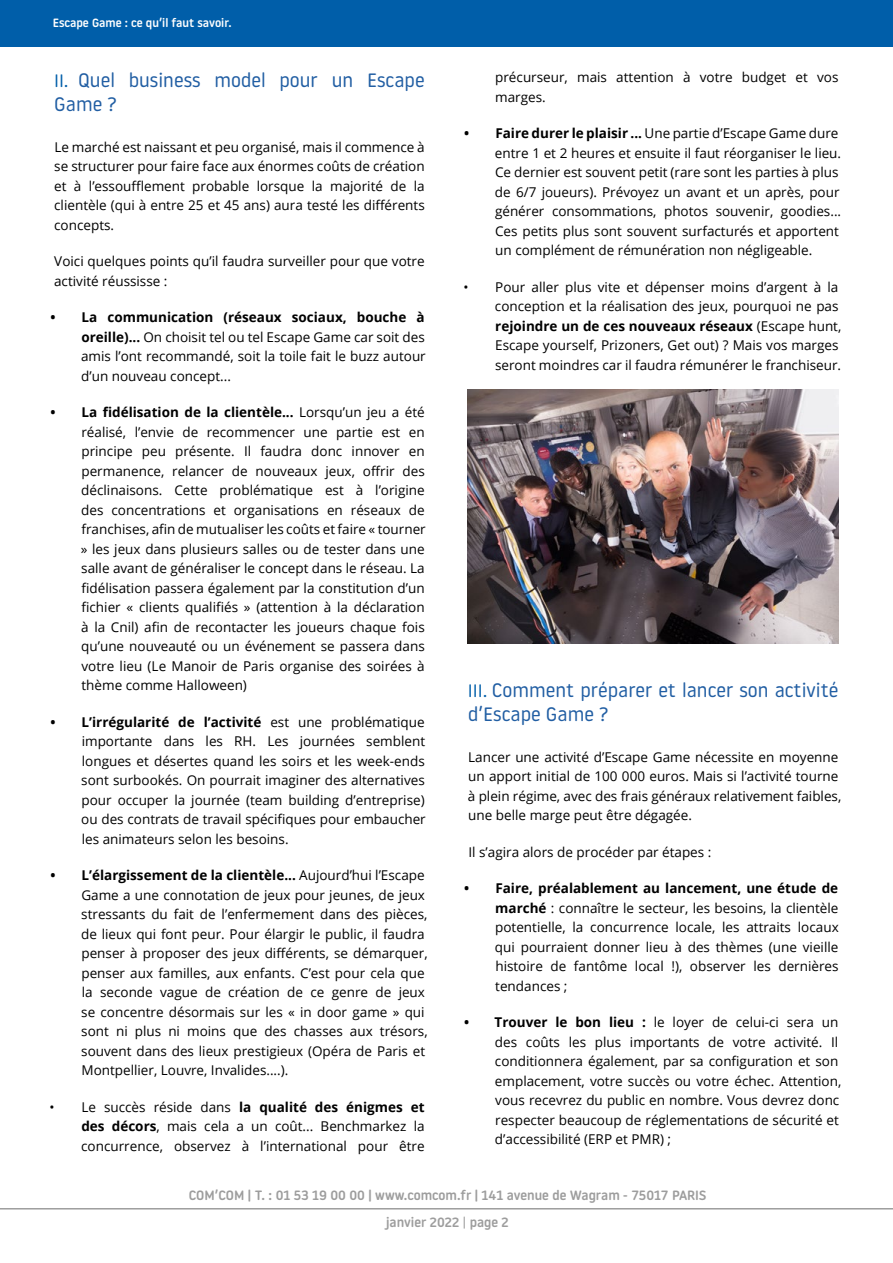
<style>
.page{position:relative;width:893px;height:1263px;background:#fff}
.page>*{position:absolute;margin:0;border:0;box-sizing:border-box;transform-origin:0 0}
.t1{font:19.5px/24px "Roway Round";color:#215ea3}
.t2{font:13.5px/19.5px "Open Sans";color:#000}
.t3{font:500 13.5px/26.8px "Roway Round";color:#9d9d9d;text-align:center}
.t4{font:500 12px "Roway Round";color:#fefefe}
.s1{font-size:18px;color:#005ea9}
.s2{font-weight:700}
.s3{font-weight:400}
</style>
<div class="page">
<div style="left:0;top:0;width:893px;height:47px;background:#005ea9"></div>
<hr style="left:0;top:1208px;width:893px;height:1px;background:#9d9d9d">
<img style="left:468px;top:389px;width:371px;height:255px">
<p class="t4" style="left:53px;top:14px;width:181px">Escape Game : ce qu’il faut savoir.</p>
<h1 class="t1" style="left:54px;top:67px;width:372px"><span class="s1">II.</span> Quel business model pour un Escape<br>Game ?</h1>
<p class="t2" style="left:54px;top:137px;width:372px;text-align:justify">Le marché est naissant et peu organisé, mais il commence à se structurer pour faire face aux énormes coûts de création et à l’essoufflement probable lorsque la majorité de la clientèle (qui à entre 25 et 45 ans) aura testé les différents concepts.</p>
<p class="t2" style="left:54px;top:251px;width:372px">Voici quelques points qu’il faudra surveiller pour que votre activité réussisse :</p>
<p class="t2" style="left:81px;top:307px;width:346px;text-align:justify;text-indent:-31px"><span class="s2">• La communication (réseaux sociaux, bouche à oreille)...</span> On choisit tel ou tel Escape Game car soit des amis l’ont recommandé, soit la toile fait le buzz autour d’un nouveau concept...</p>
<p class="t2" style="left:81px;top:402px;width:347px;text-align:justify;text-indent:-30px"><span class="s2">• La fidélisation de la clientèle...</span> Lorsqu’un jeu a été réalisé, l’envie de recommencer une partie est en principe peu présente. Il faudra donc innover en permanence, relancer de nouveaux jeux, offrir des déclinaisons. Cette problématique est à l’origine des concentrations et organisations en réseaux de franchises, afin de mutualiser les coûts et faire « tourner » les jeux dans plusieurs salles ou de tester dans une salle avant de généraliser le concept dans le réseau. La fidélisation passera également par la constitution d’un fichier « clients qualifiés » (attention à la déclaration à la Cnil) afin de recontacter les joueurs chaque fois qu’une nouveauté ou un événement se passera dans votre lieu (Le Manoir de Paris organise des soirées à thème comme Halloween)</p>
<p class="t2" style="left:81px;top:712px;width:346px;text-align:justify;text-indent:-31px"><span class="s2">• L’irrégularité de l’activité</span> est une problématique importante dans les RH. Les journées semblent longues et désertes quand les soirs et les week-ends sont surbookés. On pourrait imaginer des alternatives pour occuper la journée (team building d’entreprise) ou des contrats de travail spécifiques pour embaucher les animateurs selon les besoins.</p>
<p class="t2" style="left:81px;top:865px;width:348px;text-indent:-31px"><span class="s2">• L’élargissement de la clientèle...</span> Aujourd’hui l’Escape Game a une connotation de jeux pour jeunes, de jeux stressants du fait de l’enfermement dans des pièces, de lieux qui font peur. Pour élargir le public, il faudra penser à proposer des jeux différents, se démarquer, penser aux familles, aux enfants. C’est pour cela que la seconde vague de création de ce genre de jeux se concentre désormais sur les « in door game » qui sont ni plus ni moins que des chasses aux trésors, souvent dans des lieux prestigieux (Opéra de Paris et Montpellier, Louvre, Invalides....).</p>
<p class="t2" style="left:81px;top:1096px;width:345px;text-align:justify;text-indent:-32px">• Le succès réside dans <span class="s2">la qualité des énigmes et des décors</span>, mais cela a un coût... Benchmarkez la concurrence, observez à l’international pour être</p>
<p class="t2" style="left:495px;top:67px;width:345px">précurseur, mais attention à votre budget et vos marges.</p>
<p class="t2" style="left:495px;top:123px;width:348px;text-indent:-31px"><span class="s2">• Faire durer le plaisir ...</span> Une partie d’Escape Game dure entre 1 et 2 heures et ensuite il faut réorganiser le lieu.<br>Ce dernier est souvent petit (rare sont les parties à plus de 6/7 joueurs). Prévoyez un avant et un après, pour générer consommations, photos souvenir, goodies...<br>Ces petits plus sont souvent surfacturés et apportent un complément de rémunération non négligeable.</p>
<p class="t2" style="left:495px;top:277px;width:348px;text-indent:-32px">• Pour aller plus vite et dépenser moins d’argent à la conception et la réalisation des jeux, pourquoi ne pas <span class="s2">rejoindre un de ces nouveaux réseaux</span> (Escape hunt, Escape yourself, Prizoners, Get out) ? Mais vos marges seront moindres car il faudra rémunérer le franchiseur.</p>
<h1 class="t1" style="left:468px;top:677px;width:372px"><span class="s1">III.</span> Comment préparer et lancer son activité d’Escape Game ?</h1>
<p class="t2" style="left:468px;top:747px;width:375px">Lancer une activité d’Escape Game nécessite en moyenne un apport initial de 100 000 euros. Mais si l’activité tourne à plein régime, avec des frais généraux relativement faibles, une belle marge peut être dégagée.</p>
<p class="t2" style="left:468px;top:842px;width:245px">Il s’agira alors de procéder par étapes :</p>
<p class="t2" style="left:495px;top:878px;width:345px;text-align:justify;text-indent:-31px"><span class="s2">• Faire, préalablement au lancement, une étude de marché</span> : connaître le secteur, les besoins, la clientèle potentielle, la concurrence locale, les attraits locaux qui pourraient donner lieu à des thèmes (une vieille histoire de fantôme local !), observer les dernières tendances ;</p>
<p class="t2" style="left:495px;top:1012px;width:348px;text-indent:-31px"><span class="s2">• Trouver le bon lieu :</span> le loyer de celui-ci sera un des coûts les plus importants de votre activité. Il conditionnera également, par sa configuration et son emplacement, votre succès ou votre échec. Attention, vous recevrez du public en nombre. Vous devrez donc respecter beaucoup de réglementations de sécurité et d’accessibilité (ERP et PMR) ;</p>
<p class="t3" style="left:189px;top:1181px;width:519px">COM’COM | T. : 01 53 19 00 00 | www.comcom.fr | 141 avenue de Wagram - 75017 PARIS janvier 2022 <span class="s3">|</span> page 2</p>
</div>
